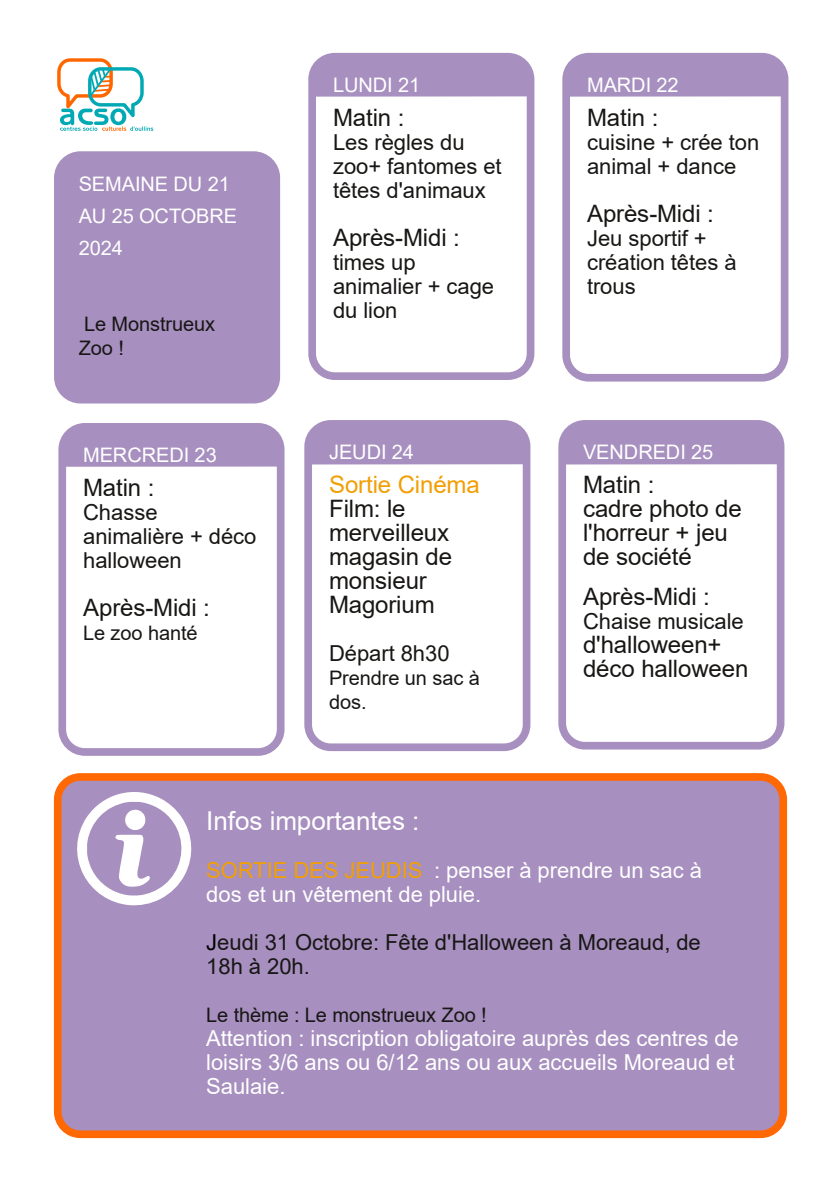
<style>
.page{position:relative;width:840px;height:1191px;background:#fff}
.page>*{position:absolute;margin:0;border:0;box-sizing:border-box;transform-origin:0 0}
.t1{font:26px "Arial";color:#fff}
.t2{font:24px/24px "Arial";letter-spacing:-.005em;color:#181715}
.t3{font:24px "Arial";letter-spacing:-.005em;color:#f29f05}
.t4{font:22px/24px "Arial";color:#181715}
.t5{font:22px/24px "Arial";color:#fff}
.t6{font:20px/32px "Arial";letter-spacing:-.005em;color:#fff}
.t7{font:20px/24px "Arial";letter-spacing:-.005em;color:#181715}
.s1{color:#f29f05}
.s2{color:#000}
</style>
<div class="page">
<div style="left:313px;top:429px;width:208px;height:35px;background:#a78fbf"></div>
<div style="left:567px;top:429px;width:208px;height:35px;background:#a78fbf"></div>
<div style="left:67px;top:432px;width:208px;height:35px;background:#a78fbf"></div>
<div style="left:571px;top:62px;width:208px;height:35px;background:#a78fbf"></div>
<div style="left:317px;top:62px;width:208px;height:35px;background:#a78fbf"></div>
<div style="left:58px;top:777px;width:724px;height:357px;background:#a78fbf;border-radius:23px"></div>
<div style="left:54px;top:773px;width:732px;height:365px;border:8px solid #ff6803;border-radius:23px"></div>
<svg style="left:57px;top:58px;width:96px;height:73px"></svg>
<div style="left:308px;top:53px;width:226px;height:327px;border:8px solid #a78fbf;border-radius:23px"></div>
<div style="left:562px;top:53px;width:226px;height:328px;border:8px solid #a78fbf;border-radius:23px"></div>
<div style="left:58px;top:423px;width:226px;height:333px;border:8px solid #a78fbf;border-radius:23px"></div>
<div style="left:304px;top:420px;width:226px;height:331px;border:8px solid #a78fbf;border-radius:23px"></div>
<div style="left:558px;top:420px;width:226px;height:329px;border:8px solid #a78fbf;border-radius:23px"></div>
<svg style="left:77px;top:792px;width:115px;height:114px"></svg>
<div style="left:58px;top:155px;width:218px;height:245px;background:#a78fbf;border-radius:23px"></div>
<div style="left:54px;top:151px;width:226px;height:252px;border:8px solid #a78fbf;border-radius:23px"></div>
<p class="t6" style="left:79px;top:168px;width:160px">SEMAINE DU 21<br>AU 25 OCTOBRE<br>2024</p>
<p class="t7" style="left:79px;top:312px;width:138px">Le Monstrueux<br>Zoo !</p>
<p class="t6" style="left:83px;top:439px;width:135px">MERCREDI 23</p>
<p class="t2" style="left:83px;top:476px;width:73px">Matin :</p>
<p class="t4" style="left:83px;top:500px;width:175px">Chasse animalière + déco halloween</p>
<p class="t2" style="left:83px;top:596px;width:128px">Après-Midi :</p>
<p class="t7" style="left:83px;top:621px;width:116px">Le zoo hanté</p>
<p class="t6" style="left:333px;top:69px;width:89px">LUNDI 21</p>
<p class="t2" style="left:333px;top:106px;width:73px">Matin :</p>
<p class="t4" style="left:333px;top:130px;width:170px">Les règles du zoo+ fantomes et têtes d'animaux</p>
<p class="t2" style="left:333px;top:226px;width:128px">Après-Midi :</p>
<p class="t4" style="left:333px;top:250px;width:163px">times up animalier + cage du lion</p>
<p class="t6" style="left:329px;top:436px;width:86px">JEUDI 24</p>
<p class="t3" style="left:329px;top:471px;width:152px">Sortie Cinéma</p>
<p class="t2" style="left:329px;top:497px;width:124px">Film: le merveilleux magasin de monsieur<br>Magorium</p>
<p class="t4" style="left:329px;top:641px;width:122px">Départ 8h30</p>
<p class="t7" style="left:329px;top:666px;width:152px">Prendre un sac à dos.</p>
<p class="t6" style="left:586px;top:69px;width:93px">MARDI 22</p>
<p class="t2" style="left:586px;top:106px;width:73px">Matin :</p>
<p class="t4" style="left:586px;top:130px;width:174px">cuisine + crée ton animal + dance</p>
<p class="t2" style="left:586px;top:202px;width:128px">Après-Midi :</p>
<p class="t4" style="left:586px;top:226px;width:151px">Jeu sportif + création têtes à trous</p>
<p class="t6" style="left:582px;top:436px;width:132px">VENDREDI 25</p>
<p class="t2" style="left:582px;top:473px;width:160px">Matin :<br>cadre photo de l'horreur + jeu de société</p>
<p class="t2" style="left:582px;top:585px;width:128px">Après-Midi :</p>
<p class="t4" style="left:582px;top:609px;width:162px">Chaise musicale</p>
<p class="t2" style="left:582px;top:633px;width:167px">d'halloween+ déco halloween</p>
<p class="t1" style="left:206px;top:806px;width:215px">Infos importantes :</p>
<p class="t5" style="left:206px;top:858px;width:497px"><span class="s1">SORTIE DES JEUDIS</span> : penser à prendre un sac à dos et un vêtement de pluie.</p>
<p class="t4" style="left:206px;top:930px;width:496px"><span class="s2">J</span>eudi 31 Octobre: Fête d'Halloween à Moreaud, de<br>18h à 20h.</p>
<p class="t7" style="left:206px;top:1003px;width:282px">Le thème : Le monstrueux Zoo !</p>
<p class="t5" style="left:206px;top:1026px;width:534px">Attention : inscription obligatoire auprès des centres de loisirs 3/6 ans ou 6/12 ans ou aux accueils Moreaud et<br>Saulaie.</p>
</div>
